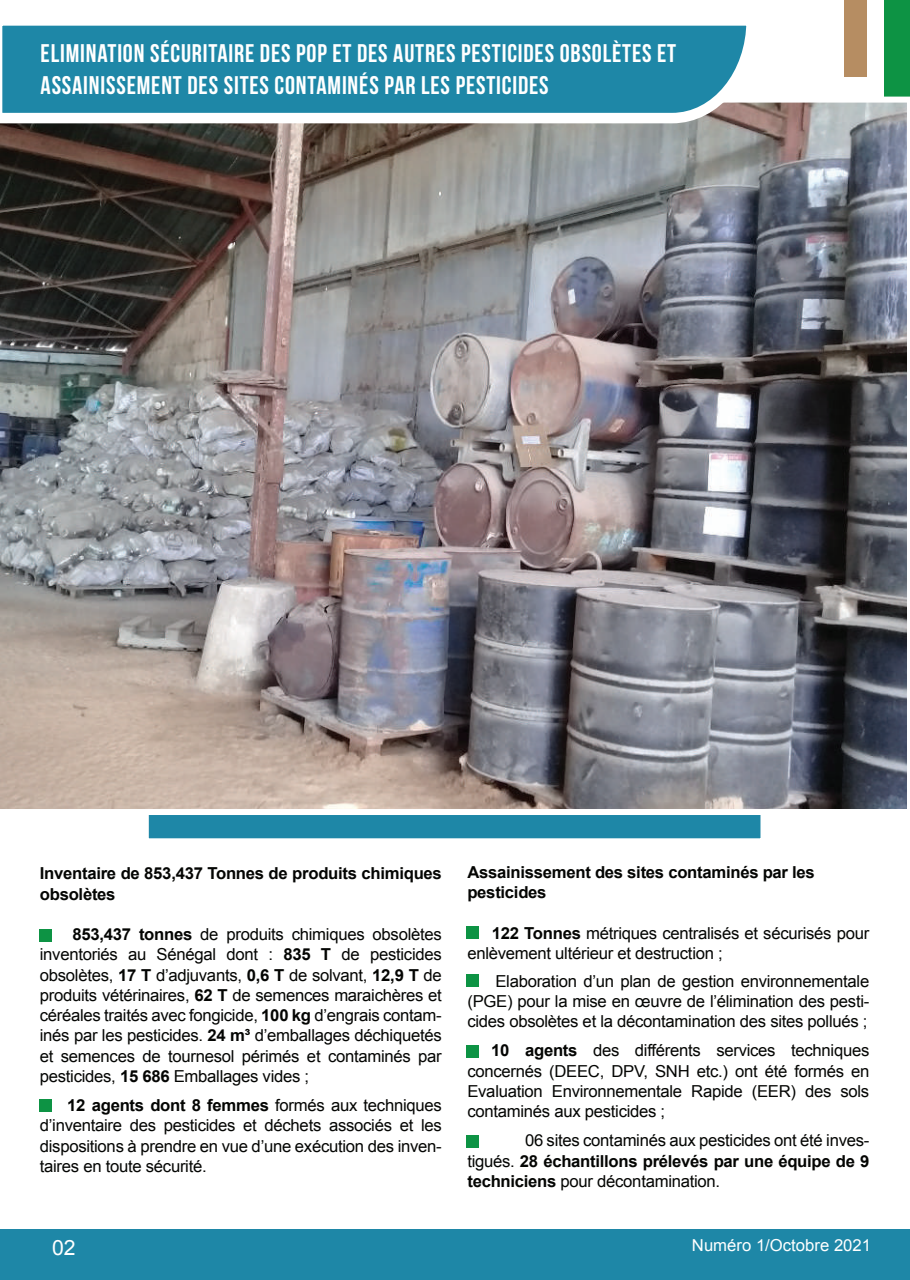
<style>
.page{position:relative;width:910px;height:1280px;background:#fff}
.page>*{position:absolute;margin:0;border:0;box-sizing:border-box;transform-origin:0 0}
.t1{font:25.5px/31.5px "Bebas Neue";letter-spacing:.035em;color:#fff}
.t2{font:21px "Arial";color:#fff}
.t3{font:16.5px/20.2px "Arial";letter-spacing:-.015em;color:#040503;text-align:justify}
.t4{font:700 16.5px/20.2px "Arial";letter-spacing:-.015em;color:#040503}
.t5{font:16.5px "Arial";color:#fff}
.s1{font-weight:700}
</style>
<div class="page">
<div style="left:0;top:1229px;width:910px;height:51px;background:#1e87a7"></div>
<div style="left:39px;top:929px;width:12px;height:13px;background:#0d9344"></div>
<div style="left:39px;top:1099px;width:12px;height:12px;background:#0d9344"></div>
<div style="left:466px;top:926px;width:13px;height:13px;background:#0d9344"></div>
<div style="left:466px;top:974px;width:13px;height:13px;background:#0d9344"></div>
<div style="left:466px;top:1045px;width:13px;height:12px;background:#0d9344"></div>
<div style="left:466px;top:1135px;width:13px;height:12px;background:#0d9344"></div>
<div style="left:884px;top:0;width:26px;height:146px;background:#0d9344"></div>
<div style="left:844px;top:0;width:23px;height:76px;background:#b68d62"></div>
<div style="left:138px;top:784px;width:633px;height:65px;background:#1e87a7;border:10px solid #fff"></div>
<img style="left:0;top:97px;width:910px;height:718px">
<svg style="left:0;top:25px;width:762px;height:104px;background:#4194ad"></svg>
<h1 class="t1" style="left:41px;top:38px;width:637px">ELIMINATION SÉCURITAIRE DES POP ET DES AUTRES PESTICIDES OBSOLÈTES ET<br>ASSAINISSEMENT DES SITES CONTAMINÉS PAR LES PESTICIDES</h1>
<p class="t4" style="left:40px;top:864px;width:404px">Inventaire de 853,437 Tonnes de produits chimiques obsolètes</p>
<p class="t3" style="left:40px;top:924px;width:403px;text-indent:33px"><span class="s1">853,437 tonnes</span> de produits chimiques obsolètes inventoriés au Sénégal dont : <span class="s1">835 T</span> de pesticides obsolètes, <span class="s1">17 T</span> d’adjuvants, <span class="s1">0,6 T</span> de solvant, <span class="s1">12,9 T</span> de produits vétérinaires, <span class="s1">62 T</span> de semences maraichères et céréales traités avec fongicide, <span class="s1">100 kg</span> d’engrais contam&shy;inés par les pesticides. <span class="s1">24 m³</span> d’emballages déchiquetés et semences de tournesol périmés et contaminés par pesticides, <span class="s1">15 686</span> Emballages vides ;</p>
<p class="t3" style="left:40px;top:1095px;width:403px;text-indent:27px"><span class="s1">12 agents dont 8 femmes</span> formés aux techniques d’inventaire des pesticides et déchets associés et les dispositions à prendre en vue d’une exécution des inven&shy;taires en toute sécurité.</p>
<p class="t4" style="left:467px;top:862px;width:349px">Assainissement des sites contaminés par les pesticides</p>
<p class="t3" style="left:467px;top:923px;width:403px;text-indent:24px"><span class="s1">122 Tonnes</span> métriques centralisés et sécurisés pour enlèvement ultérieur et destruction ;</p>
<p class="t3" style="left:467px;top:971px;width:403px;text-indent:28px">Elaboration d’un plan de gestion environnementale (PGE) pour la mise en œuvre de l’élimination des pesti&shy;cides obsolètes et la décontamination des sites pollués ;</p>
<p class="t3" style="left:467px;top:1041px;width:403px;text-indent:24px"><span class="s1">10 agents</span> des différents services techniques concernés (DEEC, DPV, SNH etc.) ont été formés en Evaluation Environnementale Rapide (EER) des sols contaminés aux pesticides ;</p>
<p class="t3" style="left:467px;top:1131px;width:404px;text-indent:58px">06 sites contaminés aux pesticides ont été inves&shy;tigués. <span class="s1">28 échantillons prélevés par une équipe de 9 techniciens</span> pour décontamination.</p>
<p class="t2" style="left:52px;top:1234px;width:25px">02</p>
<p class="t5" style="left:692px;top:1235px;width:181px">Numéro 1/Octobre 2021</p>
</div>
